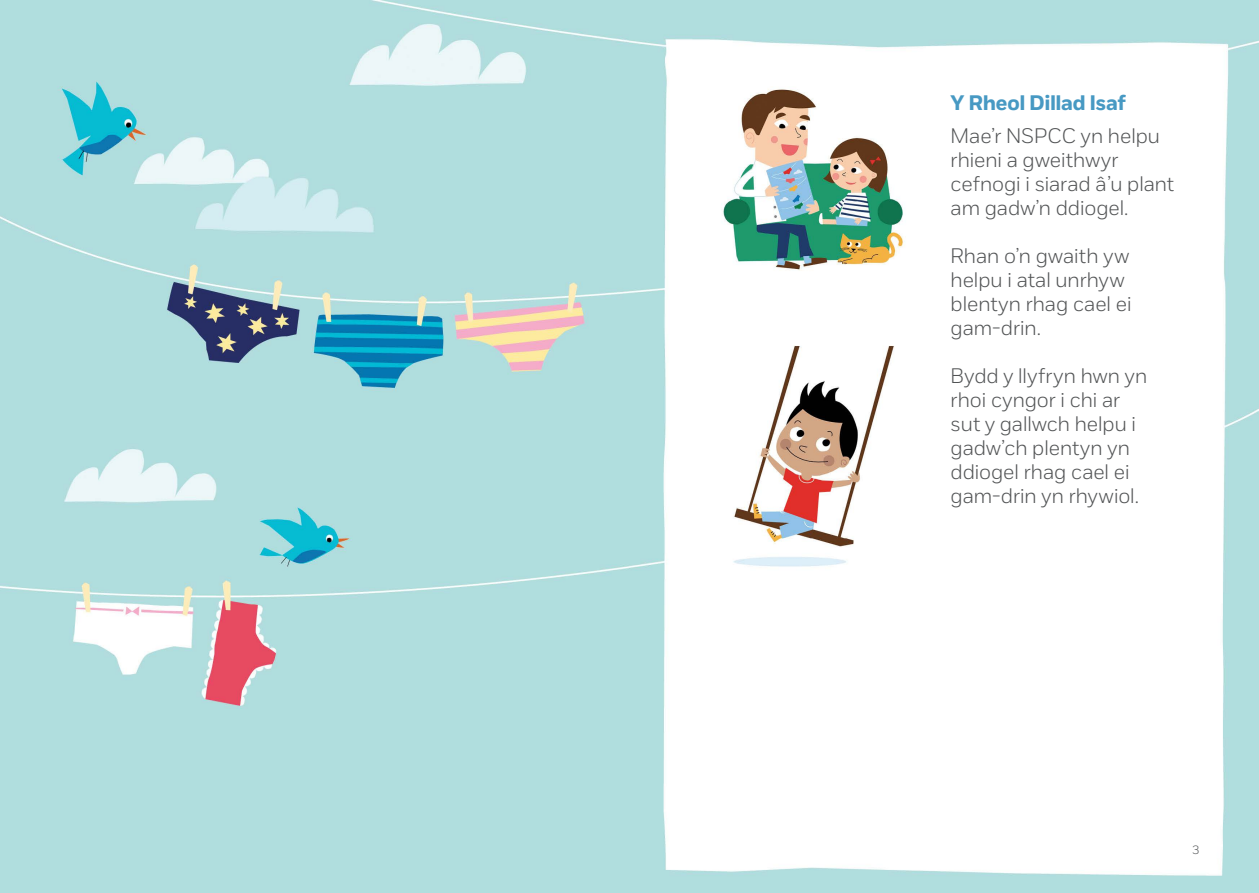
<style>
.page{position:relative;width:1259px;height:893px;background:#fff}
.page>*{position:absolute;margin:0;border:0;box-sizing:border-box;transform-origin:0 0}
.t1{font:300 21px/24px "NSPCC";color:#525455}
.t2{font:700 21px "NSPCC";color:#4799c3}
.t3{font:300 12px "NSPCC";color:#525455}
</style>
<div class="page">
<img style="left:0;top:0;width:1259px;height:893px">
<p class="t2" style="left:950px;top:90px;width:177px">Y Rheol Dillad Isaf</p>
<p class="t1" style="left:950px;top:123px;width:225px">Mae’r NSPCC yn helpu rhieni a gweithwyr cefnogi i siarad â’u plant am gadw’n ddiogel.</p>
<p class="t1" style="left:950px;top:243px;width:182px">Rhan o’n gwaith yw helpu i atal unrhyw blentyn rhag cael ei gam-drin.</p>
<p class="t1" style="left:950px;top:363px;width:198px">Bydd y llyfryn hwn yn rhoi cyngor i chi ar sut y gallwch helpu i gadw’ch plentyn yn ddiogel rhag cael ei gam-drin yn rhywiol.</p>
<p class="t3" style="left:1192px;top:843px;width:9px">3</p>
</div>
